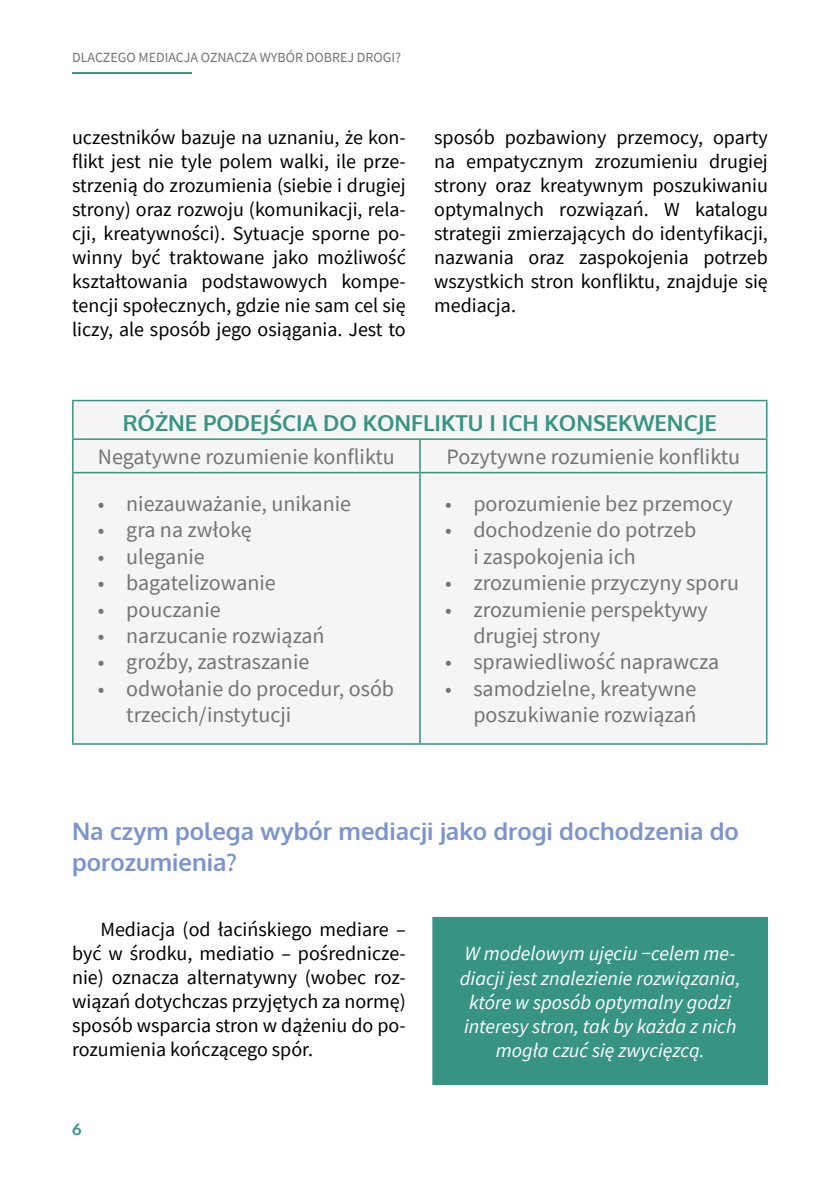
<style>
.page{position:relative;width:840px;height:1191px;background:#fff}
.page>*{position:absolute;margin:0;border:0;box-sizing:border-box;transform-origin:0 0}
.t1{font:700 24px/30px "Oxygen";color:#7b95cc}
.t2{font:22px/26.4px "Source Sans Pro";color:#757373}
.t3{font:700 22px "Oxygen";color:#379482}
.t4{font:20px/24px "Source Sans Pro";color:#000;text-align:justify}
.t5{font:italic 20px/24px "Source Sans Pro";color:#fff;text-align:center}
.t6{font:700 16px "Oxygen";color:#379482}
.t7{font:14px "Source Sans Pro";color:#757373}
</style>
<div class="page">
<hr style="left:72px;top:72px;width:120px;height:2px;background:#379482">
<div style="left:72px;top:400px;width:695px;height:344px;background:#f5f5f5"></div>
<hr style="left:72px;top:400px;width:348px;height:1px;background:#379482">
<hr style="left:72px;top:401px;width:2px;height:37px;background:#379482">
<hr style="left:420px;top:400px;width:347px;height:1px;background:#379482">
<hr style="left:765px;top:401px;width:2px;height:37px;background:#379482">
<hr style="left:72px;top:438px;width:348px;height:2px;background:#379482">
<hr style="left:72px;top:440px;width:2px;height:32px;background:#379482">
<hr style="left:420px;top:438px;width:347px;height:2px;background:#379482">
<hr style="left:419px;top:440px;width:1px;height:32px;background:#379482">
<hr style="left:765px;top:440px;width:2px;height:32px;background:#379482">
<hr style="left:72px;top:472px;width:348px;height:1px;background:#379482">
<hr style="left:72px;top:473px;width:2px;height:270px;background:#379482">
<hr style="left:420px;top:472px;width:347px;height:1px;background:#379482">
<hr style="left:419px;top:473px;width:1px;height:270px;background:#379482">
<hr style="left:765px;top:473px;width:2px;height:270px;background:#379482">
<hr style="left:72px;top:743px;width:348px;height:1px;background:#379482">
<hr style="left:420px;top:743px;width:347px;height:1px;background:#379482">
<div style="left:423px;top:908px;width:353px;height:186px;background:#379482"></div>
<div style="left:414px;top:899px;width:371px;height:204px;border:18px solid #fff"></div>
<p class="t7" style="left:72px;top:48px;width:330px">DLACZEGO MEDIACJA OZNACZA WYBÓR DOBREJ DROGI?</p>
<p class="t4" style="left:72px;top:125px;width:335px">uczestników bazuje na uznaniu, że kon&shy;flikt jest nie tyle polem walki, ile prze&shy;strzenią do zrozumienia (siebie i drugiej strony) oraz rozwoju (komunikacji, rela&shy;cji, kreatywności). Sytuacje sporne po&shy;winny być traktowane jako możliwość kształtowania podstawowych kompe&shy;tencji społecznych, gdzie nie sam cel się liczy, ale sposób jego osiągania. Jest to</p>
<p class="t4" style="left:434px;top:125px;width:335px">sposób pozbawiony przemocy, oparty na empatycznym zrozumieniu drugiej strony oraz kreatywnym poszukiwaniu optymalnych rozwiązań. W katalogu strategii zmierzających do identyfikacji, nazwania oraz zaspokojenia potrzeb wszystkich stron konfliktu, znajduje się mediacja.</p>
<p class="t3" style="left:123px;top:409px;width:595px">RÓŻNE PODEJŚCIA DO KONFLIKTU I ICH KONSEKWENCJE</p>
<p class="t2" style="left:98px;top:443px;width:298px">Negatywne rozumienie konfliktu</p>
<p class="t2" style="left:446px;top:443px;width:295px">Pozytywne rozumienie konfliktu</p>
<p class="t2" style="left:98px;top:490px;width:254px">• niezauważanie, unikanie</p>
<p class="t2" style="left:98px;top:516px;width:155px">• gra na zwłokę</p>
<p class="t2" style="left:98px;top:543px;width:108px">• uleganie</p>
<p class="t2" style="left:98px;top:569px;width:179px">• bagatelizowanie</p>
<p class="t2" style="left:98px;top:596px;width:124px">• pouczanie</p>
<p class="t2" style="left:98px;top:622px;width:228px">• narzucanie rozwiązań</p>
<p class="t2" style="left:98px;top:648px;width:213px">• groźby, zastraszanie</p>
<p class="t2" style="left:126px;top:675px;width:269px;text-indent:-28px">• odwołanie do procedur, osób trzecich/instytucji</p>
<p class="t2" style="left:445px;top:490px;width:289px">• porozumienie bez przemocy</p>
<p class="t2" style="left:473px;top:516px;width:224px;text-indent:-28px">• dochodzenie do potrzeb i zaspokojenia ich</p>
<p class="t2" style="left:445px;top:569px;width:295px">• zrozumienie przyczyny sporu</p>
<p class="t2" style="left:473px;top:596px;width:236px;text-indent:-28px">• zrozumienie perspektywy drugiej strony</p>
<p class="t2" style="left:445px;top:648px;width:275px">• sprawiedliwość naprawcza</p>
<p class="t2" style="left:445px;top:675px;width:253px;text-align:right">• samodzielne, kreatywne poszukiwanie rozwiązań</p>
<p class="t1" style="left:72px;top:817px;width:668px">Na czym polega wybór mediacji jako drogi dochodzenia do porozumienia?</p>
<p class="t4" style="left:72px;top:917px;width:335px;text-indent:28px">Mediacja (od łacińskiego mediare – być w środku, mediatio – pośrednicze&shy;nie) oznacza alternatywny (wobec roz&shy;wiązań dotychczas przyjętych za normę) sposób wsparcia stron w dążeniu do po&shy;rozumienia kończącego spór.</p>
<p class="t6" style="left:72px;top:1119px;width:11px">6</p>
<p class="t5" style="left:459px;top:941px;width:282px">W modelowym ujęciu −celem me&shy;diacji jest znalezienie rozwiązania, które w sposób optymalny godzi interesy stron, tak by każda z nich mogła czuć się zwycięzcą.</p>
</div>
